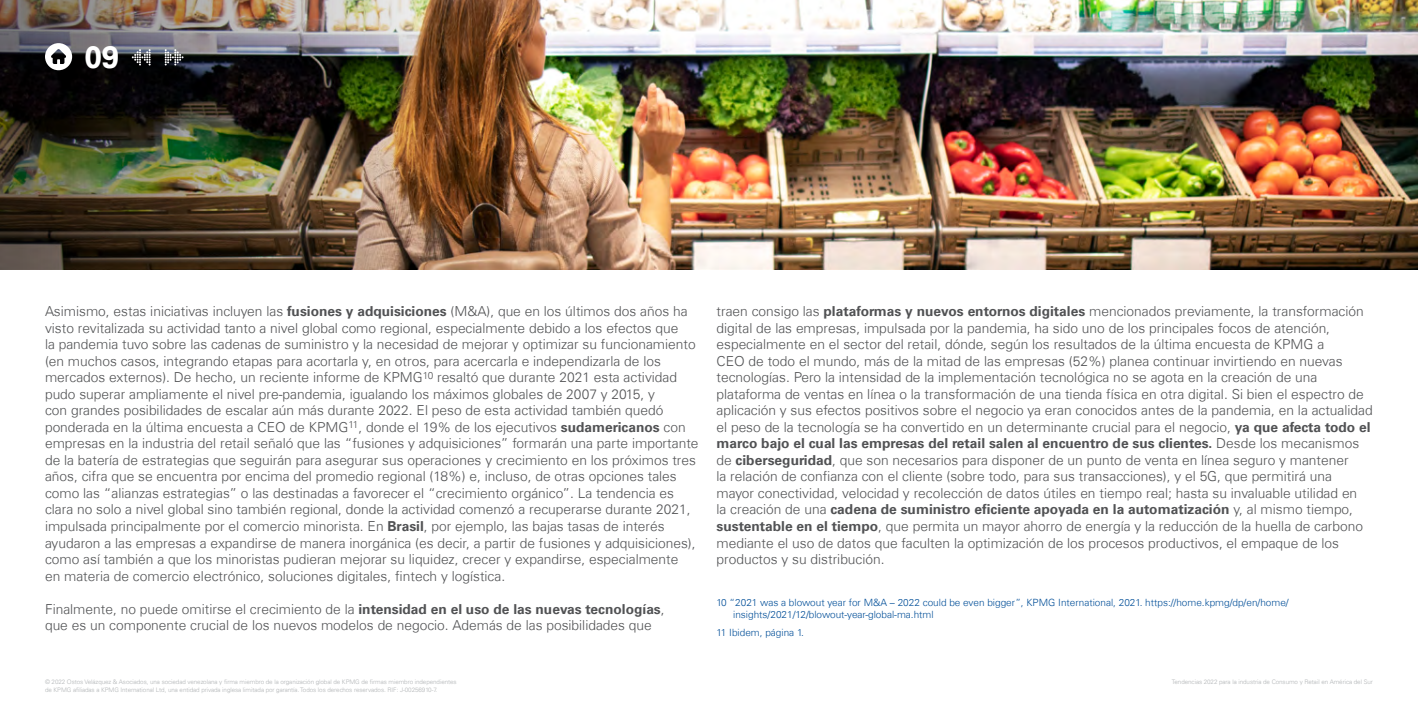
<style>
.page{position:relative;width:1418px;height:709px;background:#fff}
.page>*{position:absolute;margin:0;border:0;box-sizing:border-box;transform-origin:0 0}
.t1{font:700 31.25px "Universfor KPMG";color:#fff}
.t2{font:300 13.75px/16.5px "Universfor KPMG";color:#515254}
.t3{font:300 10px/12px "Universfor KPMG";color:#004e98}
.t4{font:300 6.25px/7.5px "Univers 45";letter-spacing:-.01em;color:#b1b4b6}
.s1{font-weight:700}
</style>
<div class="page">
<img style="left:560px;top:0;width:857px;height:270px">
<img style="left:0;top:0;width:560px;height:270px">
<svg style="left:45px;top:43px;width:27px;height:27px"></svg>
<svg style="left:165px;top:49px;width:18px;height:16px"></svg>
<svg style="left:132px;top:49px;width:19px;height:16px"></svg>
<h1 class="t1" style="left:84px;top:39px;width:36px">09</h1>
<p class="t2" style="left:45px;top:303px;width:655px">Asimismo, estas iniciativas incluyen las <span class="s1">fusiones y adquisiciones</span> (M&amp;A), que en los últimos dos años ha visto revitalizada su actividad tanto a nivel global como regional, especialmente debido a los efectos que<br>la pandemia tuvo sobre las cadenas de suministro y la necesidad de mejorar y optimizar su funcionamiento (en muchos casos, integrando etapas para acortarla y, en otros, para acercarla e independizarla de los mercados externos). De hecho, un reciente informe de KPMG<sup>10</sup> resaltó que durante 2021 esta actividad pudo superar ampliamente el nivel pre-pandemia, igualando los máximos globales de 2007 y 2015, y<br>con grandes posibilidades de escalar aún más durante 2022. El peso de esta actividad también quedó ponderada en la última encuesta a CEO de KPMG<sup>11</sup>, donde el 19% de los ejecutivos <span class="s1">sudamericanos</span> con empresas en la industria del retail señaló que las “fusiones y adquisiciones” formarán una parte importante de la batería de estrategias que seguirán para asegurar sus operaciones y crecimiento en los próximos tres años, cifra que se encuentra por encima del promedio regional (18%) e, incluso, de otras opciones tales como las “alianzas estrategias” o las destinadas a favorecer el “crecimiento orgánico”. La tendencia es clara no solo a nivel global sino también regional, donde la actividad comenzó a recuperarse durante 2021, impulsada principalmente por el comercio minorista. En <span class="s1">Brasil</span>, por ejemplo, las bajas tasas de interés ayudaron a las empresas a expandirse de manera inorgánica (es decir, a partir de fusiones y adquisiciones), como así también a que los minoristas pudieran mejorar su liquidez, crecer y expandirse, especialmente<br>en materia de comercio electrónico, soluciones digitales, fintech y logística.</p>
<p class="t2" style="left:45px;top:600px;width:621px">Finalmente, no puede omitirse el crecimiento de la <span class="s1">intensidad en el uso de las nuevas tecnologías</span>, que es un componente crucial de los nuevos modelos de negocio. Además de las posibilidades que</p>
<p class="t2" style="left:716px;top:303px;width:657px">traen consigo las <span class="s1">plataformas y nuevos entornos digitales</span> mencionados previamente, la transformación digital de las empresas, impulsada por la pandemia, ha sido uno de los principales focos de atención, especialmente en el sector del retail, dónde, según los resultados de la última encuesta de KPMG a<br>CEO de todo el mundo, más de la mitad de las empresas (52%) planea continuar invirtiendo en nuevas tecnologías. Pero la intensidad de la implementación tecnológica no se agota en la creación de una plataforma de ventas en línea o la transformación de una tienda física en otra digital. Si bien el espectro de aplicación y sus efectos positivos sobre el negocio ya eran conocidos antes de la pandemia, en la actualidad el peso de la tecnología se ha convertido en un determinante crucial para el negocio, <span class="s1">ya que afecta todo el marco bajo el cual las empresas del retail salen al encuentro de sus clientes.</span> Desde los mecanismos de <span class="s1">ciberseguridad</span>, que son necesarios para disponer de un punto de venta en línea seguro y mantener<br>la relación de confianza con el cliente (sobre todo, para sus transacciones), y el 5G, que permitirá una mayor conectividad, velocidad y recolección de datos útiles en tiempo real; hasta su invaluable utilidad en<br>la creación de una <span class="s1">cadena de suministro eficiente apoyada en la automatización</span> y, al mismo tiempo, <span class="s1">sustentable en el tiempo</span>, que permita un mayor ahorro de energía y la reducción de la huella de carbono mediante el uso de datos que faculten la optimización de los procesos productivos, el empaque de los productos y su distribución.</p>
<p class="t3" style="left:733px;top:596px;width:557px;text-indent:-17px">10 “2021 was a blowout year for M&amp;A – 2022 could be even bigger”, KPMG International, 2021. https://home.kpmg/dp/en/home/ insights/2021/12/blowout-year-global-ma.html</p>
<p class="t3" style="left:716px;top:626px;width:89px">11 Ibidem, página 1.</p>
<p class="t4" style="left:45px;top:678px;width:413px">© 2022 Ostos Velázquez &amp; Asociados, una sociedad venezolana y firma miembro de la organización global de KPMG de firmas miembro independientes de KPMG afiliadas a KPMG International Ltd, una entidad privada inglesa limitada por garantía. Todos los derechos reservados. RIF: J-00256910-7.</p>
<p class="t4" style="left:1171px;top:678px;width:203px">Tendencias 2022 para la industria de Consumo y Retail en América del Sur</p>
</div>
